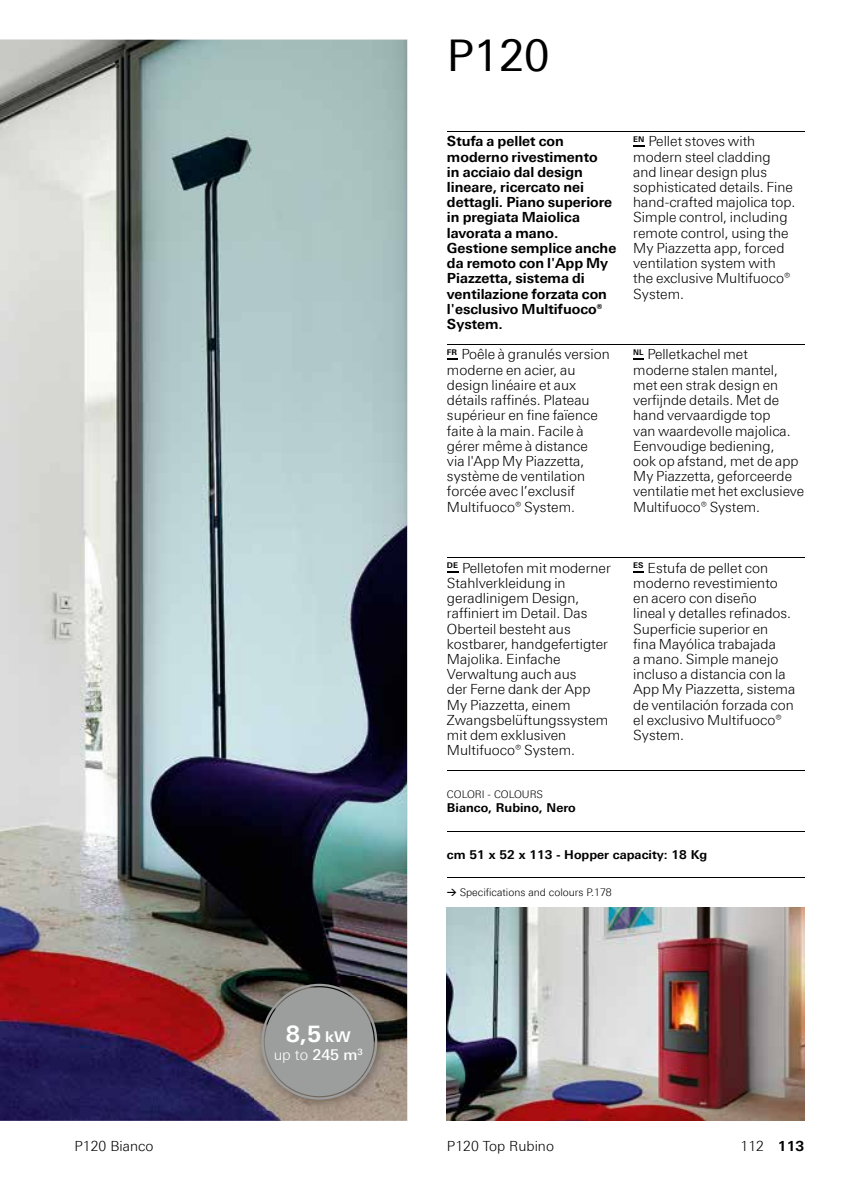
<style>
.page{position:relative;width:844px;height:1191px;background:#fff}
.page>*{position:absolute;margin:0;border:0;box-sizing:border-box;transform-origin:0 0}
.t1{font:43.75px "Linotype Univers 430";color:#000}
.t2{font:700 22.75px "Linotype Univers 630";color:#fff}
.t3{font:300 14.88px "Linotype Univers 330";color:#fff}
.t4{font:300 14px/15.2px "Linotype Univers 330";color:#000}
.t5{font:700 14px/15.2px "Linotype Univers 630";color:#000}
.t6{font:700 12.25px "Linotype Univers 630";color:#000}
.t7{font:300 10.5px "Linotype Univers 330";color:#000}
.s1{font-family:"Univers LT Pro";font-stretch:condensed}
.s2{font-size:14.88px}
.s3{font-family:"Linotype Univers 530";font-weight:500}
.s4{font-family:"Theinhardt";font-weight:500}
</style>
<div class="page">
<hr style="left:447px;top:770px;width:357px;height:1px;background:#000">
<img style="left:0;top:40px;width:407px;height:1080px">
<hr style="left:447px;top:131px;width:357px;height:1px;background:#000">
<hr style="left:447px;top:557px;width:357px;height:1px;background:#000">
<hr style="left:447px;top:344px;width:357px;height:1px;background:#000">
<svg style="left:633px;top:145px;width:11px;height:2px"></svg>
<hr style="left:447px;top:877px;width:357px;height:1px;background:#000">
<img style="left:447px;top:907px;width:357px;height:213px">
<hr style="left:447px;top:831px;width:357px;height:1px;background:#000">
<img style="left:254px;top:976px;width:134px;height:135px">
<svg style="left:261px;top:983px;width:116px;height:116px;background:#918f8d"></svg>
<h1 class="t1" style="left:447px;top:31px;width:104px">P120</h1>
<p class="t5" style="left:447px;top:134px;width:171px">Stufa a pellet con moderno rivestimento<br>in acciaio dal design lineare, ricercato nei dettagli. Piano superiore in pregiata Maiolica lavorata a mano.<br>Gestione semplice anche da remoto con l'App My<br>Piazzetta, sistema di ventilazione forzata con l'esclusivo Multifuoco<span class="s1">®<br></span>System.</p>
<p class="t4" style="left:447px;top:347px;width:164px"><sup>FR</sup> Poêle à granulés version moderne en acier, au design linéaire et aux détails raffinés. Plateau supérieur en fine faïence faite à la main. Facile à gérer même à distance<br>via l'App My Piazzetta, système de ventilation forcée avec l’exclusif<br>Multifuoco® System.</p>
<p class="t4" style="left:633px;top:134px;width:164px"><sup>EN</sup> Pellet stoves with modern steel cladding and linear design plus sophisticated details. Fine hand-crafted majolica top.<br>Simple control, including remote control, using the<br>My Piazzetta app, forced ventilation system with the exclusive Multifuoco®<br>System.</p>
<p class="t4" style="left:633px;top:347px;width:172px"><sup>NL</sup> Pelletkachel met moderne stalen mantel, met een strak design en verfijnde details. Met de hand vervaardigde top<br>van waardevolle majolica.<br>Eenvoudige bediening,<br>ook op afstand, met de app<br>My Piazzetta, geforceerde ventilatie met het exclusieve<br>Multifuoco® System.</p>
<p class="t4" style="left:447px;top:560px;width:165px"><sup>DE</sup> Pelletofen mit moderner<br>Stahlverkleidung in geradlinigem Design, raffiniert im Detail. Das<br>Oberteil besteht aus kostbarer, handgefertigter<br>Majolika. Einfache<br>Verwaltung auch aus<br>der Ferne dank der App<br>My Piazzetta, einem<br>Zwangsbelüftungssystem mit dem exklusiven<br>Multifuoco® System.</p>
<p class="t7" style="left:447px;top:788px;width:98px">COLORI - COLOURS</p>
<p class="t6" style="left:447px;top:800px;width:130px">Bianco, Rubino, Nero</p>
<p class="t4" style="left:633px;top:560px;width:163px"><sup>ES</sup> Estufa de pellet con moderno revestimiento en acero con diseño<br>lineal y detalles refinados.<br>Superficie superior en<br>fina Mayólica trabajada<br>a mano. Simple manejo incluso a distancia con la<br>App My Piazzetta, sistema de ventilación forzada con el exclusivo Multifuoco®<br>System.</p>
<p class="t6" style="left:447px;top:847px;width:262px">cm 51 x 52 x 113 - Hopper capacity: 18 Kg</p>
<h2 class="t2" style="left:286px;top:1020px;width:66px">8,5 <span class="s2">kW</span></h2>
<p class="t3" style="left:274px;top:1045px;width:90px">up to <span class="s3">245 m</span><sup>3</sup></p>
<p class="t7" style="left:447px;top:886px;width:166px"><span class="s4">→</span> Specifications and colours P.178</p>
<p class="t4" style="left:74px;top:1138px;width:80px">P120 Bianco</p>
<p class="t4" style="left:447px;top:1138px;width:108px">P120 Top Rubino</p>
<p class="t4" style="left:740px;top:1138px;width:25px">112</p>
<p class="t5" style="left:777px;top:1138px;width:28px">113</p>
</div>
